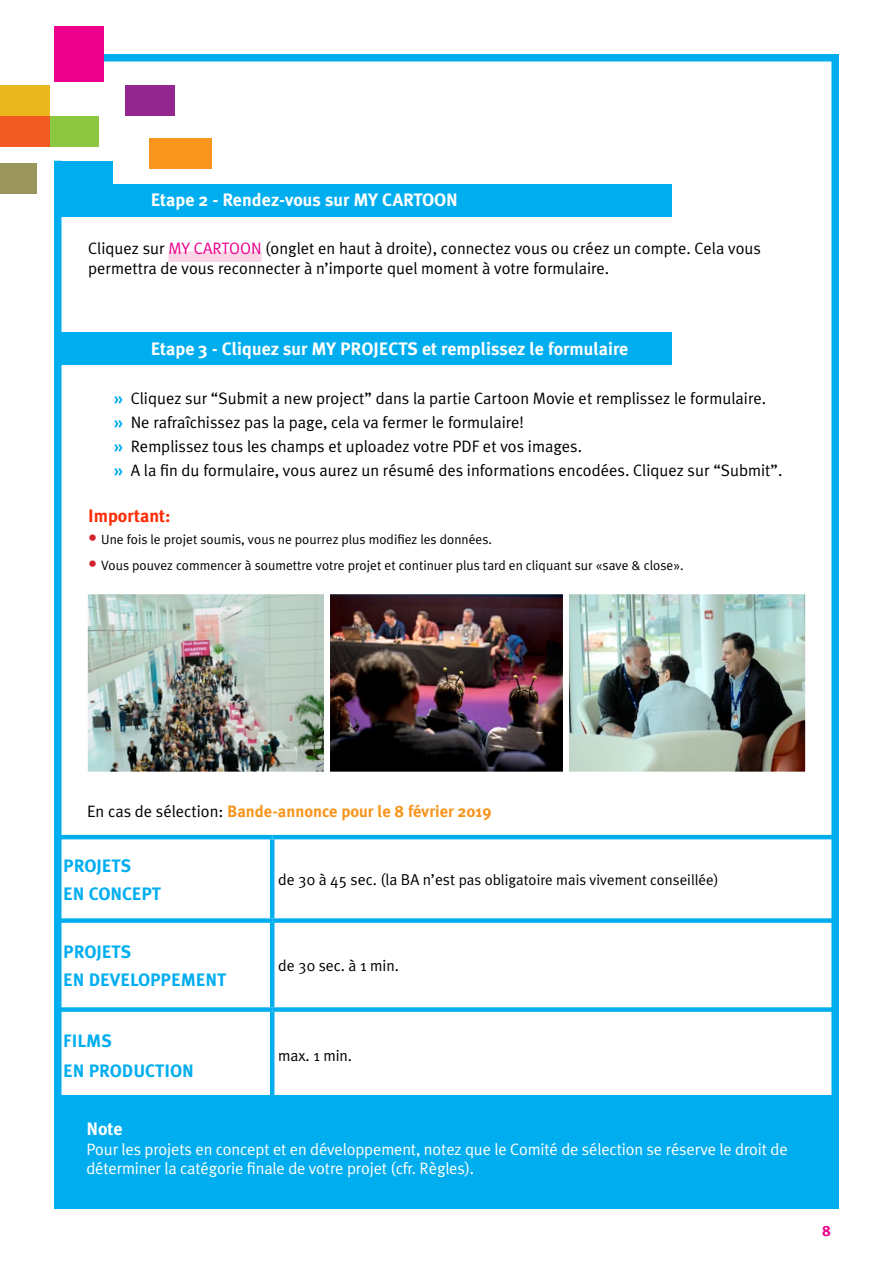
<style>
.page{position:relative;width:893px;height:1263px;background:#fff}
.page>*{position:absolute;margin:0;border:0;box-sizing:border-box;transform-origin:0 0}
.t1{font:700 18px "Meta Plus";color:#fff}
.t2{font:700 18px/28px "Meta Plus";color:#00aeef}
.t3{font:700 18px "Meta Plus";color:#ff2b06}
.t4{font:16.5px/24px "Meta Plus Normal";color:#000}
.t5{font:16.5px/19.8px "Meta Plus Normal";letter-spacing:-.01em;color:#fff}
.t6{font:700 16.5px "Meta Plus";color:#f8951d}
.t7{font:15.75px "Meta Plus Normal";color:#000}
.t8{font:15px "Meta Plus Normal";color:#000}
.t9{font:15px "Meta Plus Bold Caps";color:#ec008c}
.t10{font:13.5px "Meta Plus Normal";color:#000}
.s1{color:#ec008c}
.s2{font-family:"Meta Plus";font-weight:700;color:#00aeef}
.s3{font-size:18px;color:#d2232a}
.s4{font-family:"Meta Plus Normal";font-weight:400;color:#000}
.s5{font-size:15.75px}
</style>
<div class="page">
<div style="left:125px;top:86px;width:49px;height:30px;background:#93278f"></div>
<div style="left:0;top:163px;width:37px;height:31px;background:#9a955d"></div>
<div style="left:0;top:86px;width:49px;height:30px;background:#ebb71f"></div>
<div style="left:49px;top:116px;width:50px;height:30px;background:#8dc63f"></div>
<div style="left:150px;top:138px;width:62px;height:30px;background:#f8951d"></div>
<div style="left:54px;top:161px;width:59px;height:56px;background:#00aeef"></div>
<div style="left:0;top:116px;width:49px;height:30px;background:#f15a22"></div>
<div style="left:54px;top:161px;width:8px;height:1048px;background:#00aeef"></div>
<div style="left:831px;top:54px;width:8px;height:1155px;background:#00aeef"></div>
<div style="left:99px;top:54px;width:740px;height:8px;background:#00aeef"></div>
<div style="left:54px;top:26px;width:49px;height:56px;background:#ec008c"></div>
<div style="left:111px;top:184px;width:561px;height:33px;background:#00aeef"></div>
<div style="left:168px;top:251px;width:94px;height:11px;background:#fad5e6"></div>
<div style="left:54px;top:333px;width:618px;height:32px;background:#00aeef"></div>
<hr style="left:55px;top:835px;width:217px;height:4px;background:#00aeef">
<hr style="left:272px;top:835px;width:567px;height:4px;background:#00aeef">
<hr style="left:270px;top:839px;width:4px;height:79px;background:#00aeef">
<div style="left:55px;top:918px;width:217px;height:5px;background:#00aeef"></div>
<div style="left:272px;top:918px;width:567px;height:5px;background:#00aeef"></div>
<hr style="left:270px;top:923px;width:4px;height:84px;background:#00aeef">
<div style="left:55px;top:1007px;width:217px;height:5px;background:#00aeef"></div>
<div style="left:272px;top:1007px;width:567px;height:5px;background:#00aeef"></div>
<hr style="left:270px;top:1012px;width:4px;height:85px;background:#00aeef">
<img style="left:333px;top:594px;width:227px;height:178px">
<img style="left:87px;top:594px;width:246px;height:178px">
<img style="left:560px;top:594px;width:246px;height:178px">
<div style="left:58px;top:1096px;width:781px;height:113px;background:#00aeef"></div>
<p class="t1" style="left:151px;top:190px;width:309px">Etape 2 - Rendez-vous sur MY CARTOON</p>
<p class="t4" style="left:88px;top:239px;width:674px;line-height:19.8px">Cliquez sur <span class="s1">MY CARTOON</span> (onglet en haut à droite), connectez vous ou créez un compte. Cela vous permettra de vous reconnecter à n’importe quel moment à votre formulaire.</p>
<p class="t1" style="left:151px;top:339px;width:479px">Etape 3 - Cliquez sur MY PROJECTS et remplissez le formulaire</p>
<p class="t4" style="left:114px;top:386px;width:670px"><span class="s2">»</span> Cliquez sur “Submit a new project” dans la partie Cartoon Movie et remplissez le formulaire.<br><span class="s2">»</span> Ne rafraîchissez pas la page, cela va fermer le formulaire!<br><span class="s2">»</span> Remplissez tous les champs et uploadez votre PDF et vos images.<br><span class="s2">»</span> A la fin du formulaire, vous aurez un résumé des informations encodées. Cliquez sur “Submit”.</p>
<p class="t3" style="left:88px;top:505px;width:84px">Important:</p>
<p class="t10" style="left:88px;top:531px;width:405px"><span class="s3">•</span> Une fois le projet soumis, vous ne pourrez plus modifiez les données.</p>
<p class="t10" style="left:88px;top:557px;width:597px"><span class="s3">•</span> Vous pouvez commencer à soumettre votre projet et continuer plus tard en cliquant sur «save &amp; close».</p>
<p class="t6" style="left:87px;top:801px;width:406px"><span class="s4">En cas de sélection:</span> Bande-annonce pour le 8 février 2019</p>
<p class="t2" style="left:63px;top:851px;width:99px">PROJETS<br>EN CONCEPT</p>
<p class="t2" style="left:63px;top:938px;width:165px">PROJETS<br>EN DEVELOPPEMENT</p>
<p class="t2" style="left:63px;top:1025px;width:132px;line-height:30.2px">FILMS<br>EN PRODUCTION</p>
<p class="t8" style="left:278px;top:871px;width:442px"><span class="s5">de 30 à 45 sec. (la BA n’est</span> pas obligatoire mais vivement conseillée)</p>
<p class="t7" style="left:278px;top:957px;width:122px">de 30 sec. à 1 min.</p>
<p class="t7" style="left:278px;top:1046px;width:75px">max. 1 min.</p>
<p class="t1" style="left:86px;top:1118px;width:38px">Note</p>
<p class="t5" style="left:86px;top:1139px;width:703px">Pour les projets en concept et en développement, notez que le Comité de sélection se réserve le droit de déterminer la catégorie finale de votre projet (cfr. Règles).</p>
<p class="t9" style="left:822px;top:1222px;width:10px">8</p>
</div>
